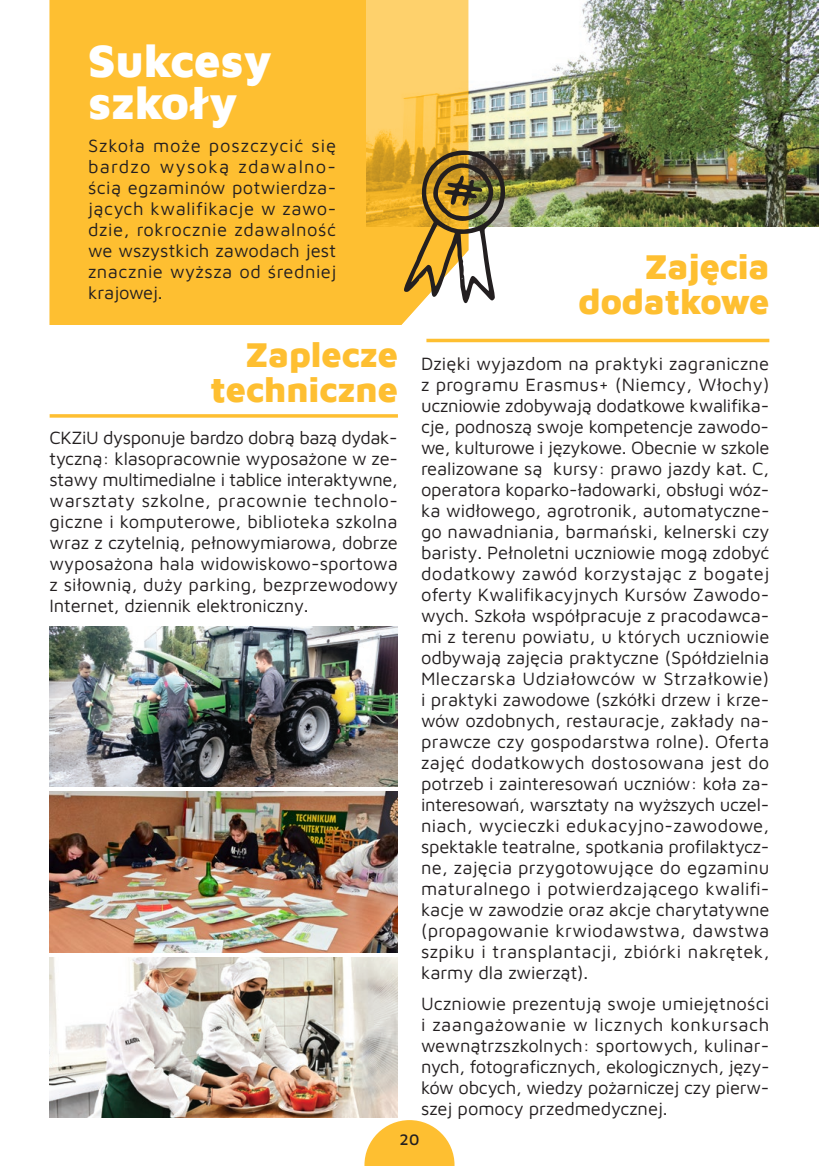
<style>
.page{position:relative;width:819px;height:1166px;background:#fff}
.page>*{position:absolute;margin:0;border:0;box-sizing:border-box;transform-origin:0 0}
.t1{font:900 46.55px/42px "Maven Pro";color:#fff}
.t2{font:900 35.52px/35.5px "Maven Pro";color:#febf31;text-align:right}
.t3{font:18.38px/21px "Maven Pro";letter-spacing:-.005em;color:#231f20;text-align:justify}
.t4{font:500 15.75px "Maven Pro";color:#231f20}
</style>
<div class="page">
<svg style="left:364px;top:1120px;width:90px;height:46px"></svg>
<img style="left:468px;top:0;width:351px;height:227px">
<svg style="left:50px;top:0;width:418px;height:325px;background:#fdc038"></svg>
<img style="left:50px;top:626px;width:348px;height:160px">
<img style="left:50px;top:792px;width:348px;height:160px">
<img style="left:50px;top:957px;width:348px;height:160px">
<hr style="left:426px;top:339px;width:343px;height:3px;background:#febf31">
<svg style="left:50px;top:414px;width:348px;height:4px"></svg>
<svg style="left:402px;top:150px;width:104px;height:153px"></svg>
<h1 class="t1" style="left:88px;top:37px;width:185px">Sukcesy szkoły</h1>
<p class="t3" style="left:88px;top:134px;width:250px">Szkoła może poszczycić się bardzo wysoką zdawalno&shy;ścią egzaminów potwierdza&shy;jących kwalifikacje w zawo&shy;dzie, rokrocznie zdawalność we wszystkich zawodach jest znacznie wyższa od średniej krajowej.</p>
<h2 class="t2" style="left:210px;top:334px;width:189px">Zaplecze techniczne</h2>
<p class="t3" style="left:50px;top:426px;width:350px">CKZiU dysponuje bardzo dobrą bazą dydak&shy;tyczną: klasopracownie wyposażone w ze&shy;stawy multimedialne i tablice interaktywne, warsztaty szkolne, pracownie technolo&shy;giczne i komputerowe, biblioteka szkolna wraz z czytelnią, pełnowymiarowa, dobrze wyposażona hala widowiskowo-sportowa z siłownią, duży parking, bezprzewodowy Internet, dziennik elektroniczny.</p>
<h2 class="t2" style="left:578px;top:246px;width:192px">Zajęcia dodatkowe</h2>
<p class="t3" style="left:421px;top:352px;width:350px">Dzięki wyjazdom na praktyki zagraniczne z programu Erasmus+ (Niemcy, Włochy) uczniowie zdobywają dodatkowe kwalifika&shy;cje, podnoszą swoje kompetencje zawodo&shy;we, kulturowe i językowe. Obecnie w szkole realizowane są kursy: prawo jazdy kat. C, operatora koparko-ładowarki, obsługi wóz&shy;ka widłowego, agrotronik, automatyczne&shy;go nawadniania, barmański, kelnerski czy baristy. Pełnoletni uczniowie mogą zdobyć dodatkowy zawód korzystając z bogatej oferty Kwalifikacyjnych Kursów Zawodo&shy;wych. Szkoła współpracuje z pracodawca&shy;mi z terenu powiatu, u których uczniowie odbywają zajęcia praktyczne (Spółdzielnia Mleczarska Udziałowców w Strzałkowie) i praktyki zawodowe (szkółki drzew i krze&shy;wów ozdobnych, restauracje, zakłady na&shy;prawcze czy gospodarstwa rolne). Oferta zajęć dodatkowych dostosowana jest do potrzeb i zainteresowań uczniów: koła za&shy;interesowań, warsztaty na wyższych uczel&shy;niach, wycieczki edukacyjno-zawodowe, spektakle teatralne, spotkania profilaktycz&shy;ne, zajęcia przygotowujące do egzaminu maturalnego i potwierdzającego kwalifi&shy;kacje w zawodzie oraz akcje charytatywne (propagowanie krwiodawstwa, dawstwa szpiku i transplantacji, zbiórki nakrętek, karmy dla zwierząt).</p>
<p class="t3" style="left:421px;top:992px;width:350px">Uczniowie prezentują swoje umiejętności i zaangażowanie w licznych konkursach wewnątrzszkolnych: sportowych, kulinar&shy;nych, fotograficznych, ekologicznych, języ&shy;ków obcych, wiedzy pożarniczej czy pierw&shy;szej pomocy przedmedycznej.</p>
<p class="t4" style="left:399px;top:1129px;width:21px">20</p>
</div>
